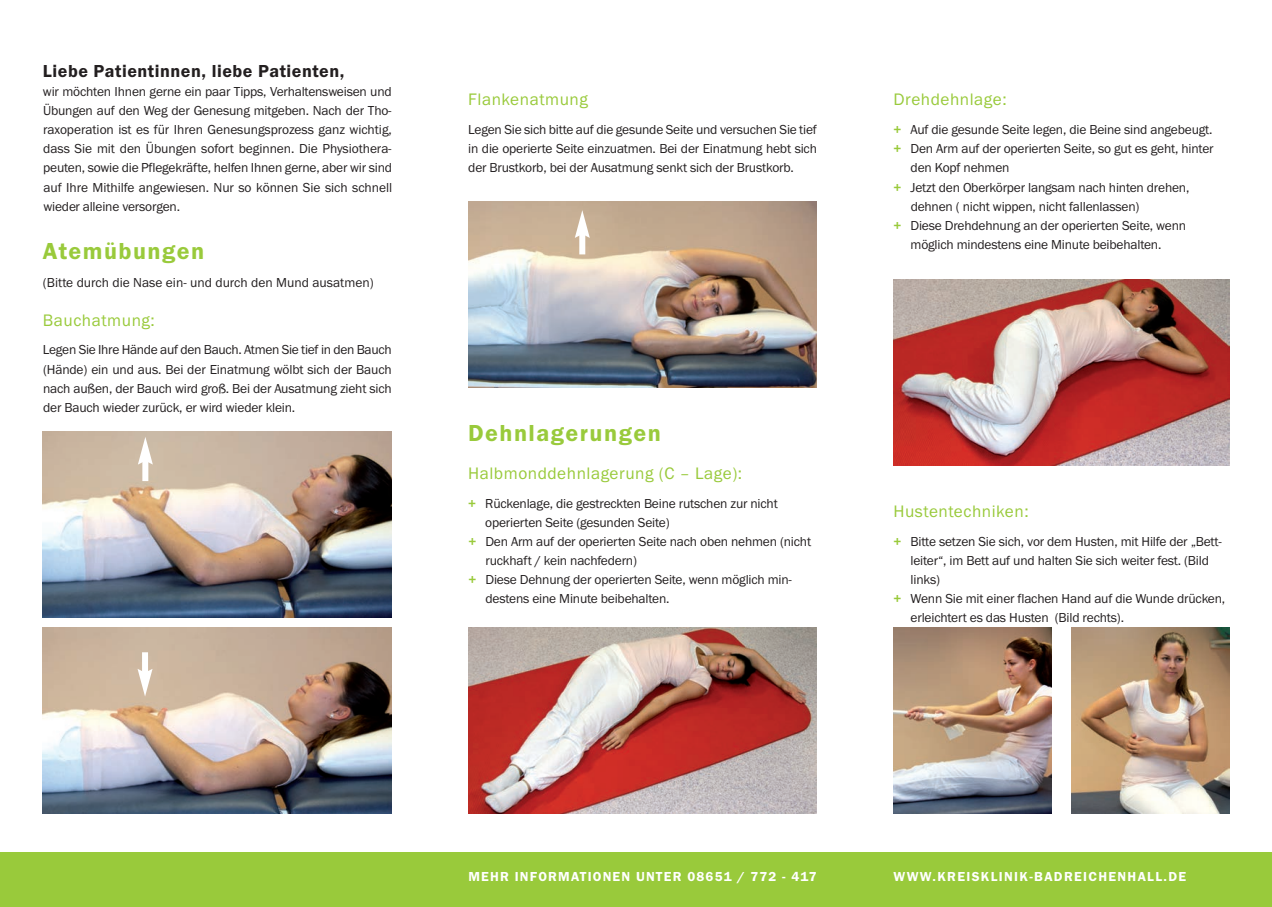
<style>
.page{position:relative;width:1272px;height:907px;background:#fff}
.page>*{position:absolute;margin:0;border:0;box-sizing:border-box;transform-origin:0 0}
.t1{font:600 24px "Franklin Gothic";letter-spacing:.06em;color:#99ca3b}
.t2{font:600 18px "Franklin Gothic";letter-spacing:.03em;color:#231f20}
.t3{font:17.25px "Franklin Gothic";letter-spacing:.03em;color:#99ca3b}
.t4{font:13.5px/19.2px "Franklin Gothic";letter-spacing:-.015em;color:#231f20;text-align:justify}
.t5{font:600 13.5px "Franklin Gothic";letter-spacing:.09em;color:#fff}
.s1{font-weight:600;color:#99ca3b}
</style>
<div class="page">
<div style="left:0;top:852px;width:1272px;height:54px;background:#99ca3b"></div>
<img style="left:43px;top:431px;width:349px;height:186px">
<img style="left:43px;top:627px;width:349px;height:186px">
<img style="left:468px;top:201px;width:349px;height:186px">
<img style="left:468px;top:627px;width:349px;height:186px">
<img style="left:893px;top:279px;width:336px;height:186px">
<img style="left:1071px;top:627px;width:158px;height:186px">
<img style="left:893px;top:627px;width:159px;height:186px">
<div style="left:579px;top:232px;width:6px;height:22px;background:#fff"></div>
<svg style="left:575px;top:210px;width:15px;height:28px"></svg>
<div style="left:142px;top:459px;width:6px;height:22px;background:#fff"></div>
<svg style="left:138px;top:436px;width:15px;height:28px"></svg>
<div style="left:142px;top:652px;width:6px;height:22px;background:#fff"></div>
<svg style="left:138px;top:668px;width:15px;height:28px"></svg>
<h2 class="t2" style="left:43px;top:60px;width:303px">Liebe Patientinnen, liebe Patienten,</h2>
<p class="t4" style="left:43px;top:82px;width:351px">wir möchten Ihnen gerne ein paar Tipps, Verhaltensweisen und Übungen auf den Weg der Genesung mitgeben. Nach der Tho&shy;raxoperation ist es für Ihren Genesungsprozess ganz wichtig, dass Sie mit den Übungen sofort beginnen. Die Physiothera&shy;peuten, sowie die Pflegekräfte, helfen Ihnen gerne, aber wir sind auf Ihre Mithilfe angewiesen. Nur so können Sie sich schnell wieder alleine versorgen.</p>
<h1 class="t1" style="left:43px;top:236px;width:163px">Atemübungen</h1>
<p class="t4" style="left:43px;top:273px;width:332px">(Bitte durch die Nase ein- und durch den Mund ausatmen)</p>
<p class="t3" style="left:43px;top:309px;width:113px">Bauchatmung:</p>
<p class="t4" style="left:43px;top:340px;width:350px">Legen Sie Ihre Hände auf den Bauch. Atmen Sie tief in den Bauch (Hände) ein und aus. Bei der Einatmung wölbt sich der Bauch nach außen, der Bauch wird groß. Bei der Ausatmung zieht sich der Bauch wieder zurück, er wird wieder klein.</p>
<p class="t3" style="left:468px;top:89px;width:121px">Flankenatmung</p>
<p class="t4" style="left:468px;top:120px;width:350px">Legen Sie sich bitte auf die gesunde Seite und versuchen Sie tief in die operierte Seite einzuatmen. Bei der Einatmung hebt sich der Brustkorb, bei der Ausatmung senkt sich der Brustkorb.</p>
<h1 class="t1" style="left:468px;top:418px;width:194px">Dehnlagerungen</h1>
<p class="t3" style="left:468px;top:462px;width:275px">Halbmonddehnlagerung (C – Lage):</p>
<p class="t4" style="left:468px;top:493px;width:311px"><span class="s1">+</span> Rückenlage, die gestreckten Beine rutschen zur nicht</p>
<p class="t4" style="left:485px;top:512px;width:186px">operierten Seite (gesunden Seite)</p>
<p class="t4" style="left:468px;top:531px;width:344px"><span class="s1">+</span> Den Arm auf der operierten Seite nach oben nehmen (nicht</p>
<p class="t4" style="left:485px;top:550px;width:153px">ruckhaft / kein nachfedern)</p>
<p class="t4" style="left:468px;top:569px;width:325px"><span class="s1">+</span> Diese Dehnung der operierten Seite, wenn möglich min-</p>
<p class="t4" style="left:485px;top:589px;width:185px">destens eine Minute beibehalten.</p>
<p class="t3" style="left:893px;top:89px;width:115px">Drehdehnlage:</p>
<p class="t4" style="left:893px;top:120px;width:320px"><span class="s1">+</span> Auf die gesunde Seite legen, die Beine sind angebeugt.</p>
<p class="t4" style="left:893px;top:139px;width:322px"><span class="s1">+</span> Den Arm auf der operierten Seite, so gut es geht, hinter</p>
<p class="t4" style="left:910px;top:158px;width:100px">den Kopf nehmen</p>
<p class="t4" style="left:893px;top:177px;width:297px"><span class="s1">+</span> Jetzt den Oberkörper langsam nach hinten drehen,</p>
<p class="t4" style="left:911px;top:196px;width:230px">dehnen ( nicht wippen, nicht fallenlassen)</p>
<p class="t4" style="left:893px;top:215px;width:294px"><span class="s1">+</span> Diese Drehdehnung an der operierten Seite, wenn</p>
<p class="t4" style="left:910px;top:235px;width:252px">möglich mindestens eine Minute beibehalten.</p>
<p class="t3" style="left:893px;top:501px;width:137px">Hustentechniken:</p>
<p class="t4" style="left:893px;top:531px;width:330px"><span class="s1">+</span> Bitte setzen Sie sich, vor dem Husten, mit Hilfe der „Bett-</p>
<p class="t4" style="left:910px;top:550px;width:300px">leiter“, im Bett auf und halten Sie sich weiter fest. (Bild</p>
<p class="t4" style="left:910px;top:569px;width:31px">links)</p>
<p class="t4" style="left:893px;top:589px;width:333px"><span class="s1">+</span> Wenn Sie mit einer flachen Hand auf die Wunde drücken,</p>
<p class="t4" style="left:911px;top:608px;width:215px">erleichtert es das Husten (Bild rechts).</p>
<p class="t5" style="left:468px;top:868px;width:350px">MEHR INFORMATIONEN UNTER 08651 / 772 - 417</p>
<p class="t5" style="left:893px;top:868px;width:294px">WWW.KREISKLINIK-BADREICHENHALL.DE</p>
</div>
